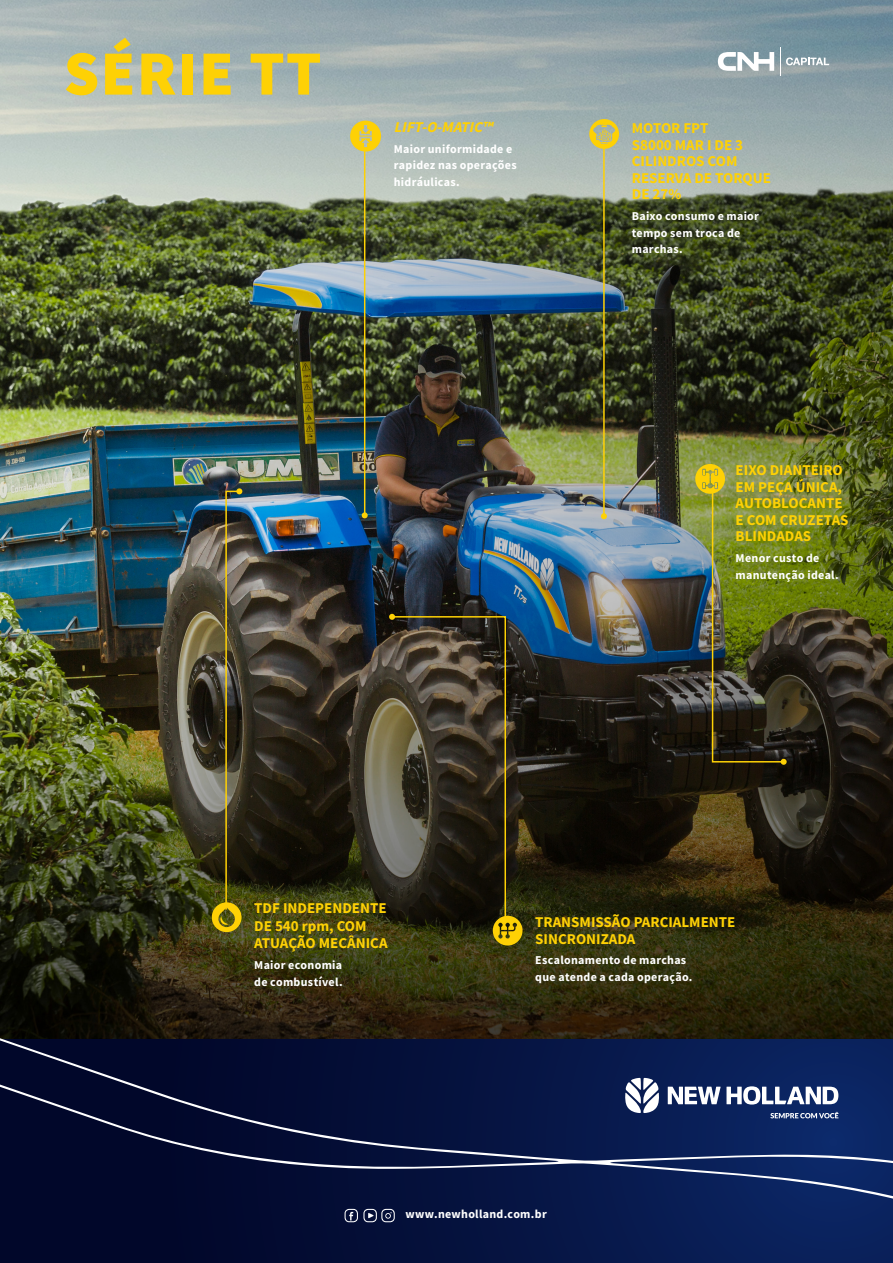
<style>
.page{position:relative;width:893px;height:1263px;background:#fff}
.page>*{position:absolute;margin:0;border:0;box-sizing:border-box;transform-origin:0 0}
.Nome_da_Linha{font:900 63px "Source Sans Pro";letter-spacing:.02em;color:#fed105}
.t1{font:700 15px/16.5px "Source Sans Pro";color:#fed105}
.t2{font:italic 700 15px "Source Sans Pro";color:#fed105}
.Texto_Source{font:700 12px/16.5px "Source Sans Pro";letter-spacing:.025em;color:#fff}
</style>
<div class="page">
<img style="left:0;top:0;width:893px;height:1008px">
<svg style="left:589px;top:119px;width:30px;height:30px"></svg>
<svg style="left:350px;top:121px;width:31px;height:31px"></svg>
<img style="left:212px;top:488px;width:30px;height:444px">
<svg style="left:389px;top:614px;width:133px;height:331px;background:#3e3826"></svg>
<img style="left:695px;top:464px;width:92px;height:301px">
<hr style="left:364px;top:150px;width:1px;height:365px;background:#fed105">
<svg style="left:362px;top:512px;width:6px;height:6px"></svg>
<hr style="left:603px;top:147px;width:2px;height:369px;background:#fed105">
<svg style="left:601px;top:513px;width:6px;height:6px"></svg>
<div style="left:0;top:1040px;width:893px;height:223px;background:linear-gradient(to right,#000220,#0b2460)"></div>
<svg style="left:345px;top:1212px;width:50px;height:10px"></svg>
<svg style="left:0;top:1008px;width:893px;height:204px;background:#0f193c"></svg>
<svg style="left:668px;top:1086px;width:170px;height:18px"></svg>
<svg style="left:625px;top:1078px;width:34px;height:35px"></svg>
<svg style="left:770px;top:1112px;width:68px;height:6px"></svg>
<svg style="left:780px;top:47px;width:49px;height:28px"></svg>
<svg style="left:718px;top:52px;width:56px;height:19px"></svg>
<p class="Nome_da_Linha" style="left:64px;top:30px;width:259px">SÉRIE TT</p>
<p class="t2" style="left:394px;top:117px;width:104px">LIFT-O-MATIC™</p>
<p class="Texto_Source" style="left:394px;top:140px;width:124px">Maior uniformidade e rapidez nas operações hidráulicas.</p>
<p class="t1" style="left:632px;top:120px;width:141px">MOTOR FPT<br>S8000 MAR I DE 3<br>CILINDROS COM<br>RESERVA DE TORQUE<br>DE 27%</p>
<p class="Texto_Source" style="left:632px;top:208px;width:129px">Baixo consumo e maior tempo sem troca de marchas.</p>
<p class="t1" style="left:736px;top:462px;width:114px">EIXO DIANTEIRO<br>EM PEÇA ÚNICA,<br>AUTOBLOCANTE<br>E COM CRUZETAS<br>BLINDADAS</p>
<p class="Texto_Source" style="left:736px;top:550px;width:105px">Menor custo de manutenção ideal.</p>
<p class="t1" style="left:254px;top:899px;width:134px">TDF INDEPENDENTE</p>
<p class="t1" style="left:254px;top:917px;width:114px">DE 540 rpm, COM</p>
<p class="t1" style="left:254px;top:935px;width:135px">ATUAÇÃO MECÂNICA</p>
<p class="Texto_Source" style="left:254px;top:957px;width:89px">Maior economia</p>
<p class="Texto_Source" style="left:254px;top:973px;width:90px">de combustível.</p>
<p class="t1" style="left:535px;top:913px;width:202px">TRANSMISSÃO PARCIALMENTE<br>SINCRONIZADA</p>
<p class="Texto_Source" style="left:535px;top:952px;width:159px">Escalonamento de marchas que atende a cada operação.</p>
<p class="Texto_Source" style="left:405px;top:1205px;width:143px">www.newholland.com.br</p>
</div>
